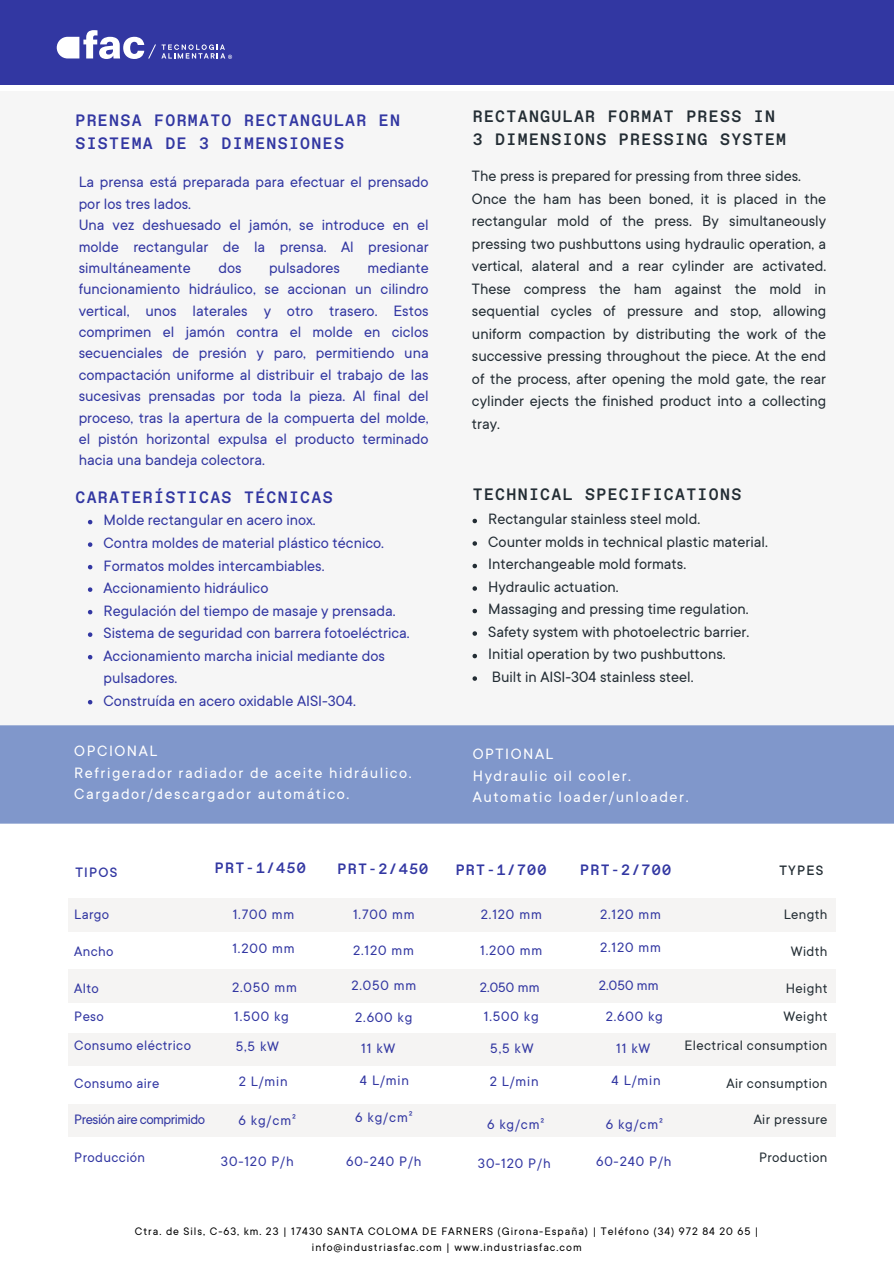
<style>
.page{position:relative;width:894px;height:1264px;background:#fff}
.page>*{position:absolute;margin:0;border:0;box-sizing:border-box;transform-origin:0 0}
.t1{font:16.5px/21.3px "TT Commons";color:#3237a2}
.t2{font:16.5px/22.5px "TT Commons";color:#232d34}
.t3{font:16.5px/21.3px "TT Commons";letter-spacing:.095em;color:#fff}
.t4{font:500 16.5px/22.5px "Favorit Mono";letter-spacing:.08em;color:#232d34}
.t5{font:500 16.5px/22.5px "Favorit Mono";letter-spacing:.08em;color:#3237a2}
.t6{font:15px "TT Commons";letter-spacing:.06em;color:#3237a2}
.t7{font:15px "TT Commons";letter-spacing:.025em;color:#232d34}
.t8{font:15px "TT Commons";letter-spacing:.025em;color:#3237a2}
.t9{font:500 15px "Favorit Mono";letter-spacing:.08em;color:#3237a2}
.t10{font:15px "TT Commons";letter-spacing:-.035em;color:#3237a2}
.t11{font:500 15px "TT Commons";letter-spacing:.08em;color:#3237a2}
.t12{font:500 15px "TT Commons";letter-spacing:.08em;color:#232d34}
.t13{font:12px/16px "TT Commons";letter-spacing:.08em;color:#000;text-align:center}
</style>
<div class="page">
<div style="left:0;top:0;width:893px;height:85px;background:#3237a2"></div>
<div style="left:0;top:91px;width:892px;height:670px;background:#f6f6f6"></div>
<svg style="left:88px;top:520px;width:4px;height:4px"></svg>
<svg style="left:88px;top:542px;width:4px;height:5px"></svg>
<svg style="left:88px;top:565px;width:4px;height:4px"></svg>
<svg style="left:88px;top:587px;width:4px;height:5px"></svg>
<svg style="left:88px;top:610px;width:4px;height:4px"></svg>
<svg style="left:88px;top:632px;width:4px;height:5px"></svg>
<svg style="left:88px;top:655px;width:4px;height:4px"></svg>
<svg style="left:88px;top:700px;width:4px;height:4px"></svg>
<svg style="left:472px;top:518px;width:5px;height:5px"></svg>
<svg style="left:472px;top:541px;width:5px;height:4px"></svg>
<svg style="left:472px;top:563px;width:5px;height:5px"></svg>
<svg style="left:472px;top:586px;width:5px;height:4px"></svg>
<svg style="left:472px;top:608px;width:5px;height:5px"></svg>
<svg style="left:472px;top:631px;width:5px;height:4px"></svg>
<svg style="left:472px;top:653px;width:5px;height:5px"></svg>
<svg style="left:472px;top:676px;width:5px;height:4px"></svg>
<div style="left:0;top:725px;width:893px;height:98px;background:#8097cb"></div>
<div style="left:68px;top:898px;width:767px;height:34px;background:#f5f4f3"></div>
<div style="left:68px;top:969px;width:767px;height:34px;background:#f5f4f3"></div>
<div style="left:68px;top:1032px;width:767px;height:33px;background:#f5f4f3"></div>
<div style="left:68px;top:1104px;width:767px;height:33px;background:#f5f4f3"></div>
<svg style="left:57px;top:30px;width:175px;height:29px"></svg>
<p class="t5" style="left:75px;top:109px;width:326px">PRENSA FORMATO RECTANGULAR EN<br>SISTEMA DE 3 DIMENSIONES</p>
<p class="t1" style="left:79px;top:172px;width:351px">La prensa está preparada para efectuar el prensado por los tres lados.<br>Una vez deshuesado el jamón, se introduce en el molde rectangular de la prensa. Al presionar simultáneamente</p>
<p class="t1" style="left:79px;top:257px;width:351px;text-align:justify;text-indent:289px">mediante funcionamiento hidráulico, se accionan un cilindro vertical, unos laterales y otro trasero. Estos comprimen el jamón contra el molde en ciclos secuenciales de presión y paro, permitiendo una compactación uniforme al distribuir el trabajo de las sucesivas prensadas por toda la pieza. Al final del proceso, tras la apertura de la compuerta del molde, el pistón horizontal expulsa el producto terminado hacia una bandeja colectora.</p>
<p class="t1" style="left:218px;top:257px;width:25px">dos</p>
<p class="t1" style="left:269px;top:257px;width:72px">pulsadores</p>
<p class="t5" style="left:75px;top:486px;width:258px">CARATERÍSTICAS TÉCNICAS</p>
<h2 class="t1" style="left:103px;top:510px;width:214px">Molde rectangular en acero inox.</h2>
<h1 class="t1" style="left:103px;top:532px;width:282px">Contra moldes de material plástico técnico.</h1>
<p class="t1" style="left:103px;top:555px;width:222px">Formatos moldes intercambiables.</p>
<p class="t1" style="left:103px;top:577px;width:166px">Accionamiento hidráulico</p>
<p class="t1" style="left:103px;top:600px;width:293px">Regulación del tiempo de masaje y prensada.</p>
<p class="t1" style="left:103px;top:622px;width:307px">Sistema de seguridad con barrera fotoeléctrica.</p>
<p class="t1" style="left:103px;top:644px;width:283px;line-height:22.5px">Accionamiento marcha inicial mediante dos pulsadores.</p>
<p class="t1" style="left:103px;top:690px;width:254px">Construída en acero oxidable AISI-304.</p>
<h2 class="t3" style="left:74px;top:741px;width:339px">OPCIONAL<br>Refrigerador radiador de aceite hidráulico.<br>Cargador/descargador automático.</h2>
<p class="t4" style="left:472px;top:105px;width:315px">RECTANGULAR FORMAT PRESS IN<br>3 DIMENSIONS PRESSING SYSTEM</p>
<h1 class="t2" style="left:472px;top:165px;width:355px">The press is prepared for pressing from three sides.<br>Once the ham has been boned, it is placed in the rectangular mold of the press. By simultaneously pressing two pushbuttons using hydraulic operation, a vertical, alateral and a rear cylinder are activated.<br>These compress the ham against the mold in sequential cycles of pressure and stop, allowing uniform compaction by distributing the work of the successive pressing throughout the piece. At the end of the process, after opening the mold gate, the rear cylinder ejects the finished product into a collecting tray.</h1>
<p class="t4" style="left:472px;top:482px;width:270px">TECHNICAL SPECIFICATIONS</p>
<p class="t2" style="left:488px;top:508px;width:213px">Rectangular stainless steel mold.</p>
<p class="t2" style="left:488px;top:531px;width:281px">Counter molds in technical plastic material.</p>
<h1 class="t2" style="left:488px;top:553px;width:199px">Interchangeable mold formats.</h1>
<h2 class="t2" style="left:488px;top:576px;width:132px">Hydraulic actuation.</h2>
<h1 class="t2" style="left:488px;top:598px;width:262px">Massaging and pressing time regulation.</h1>
<p class="t2" style="left:488px;top:621px;width:262px">Safety system with photoelectric barrier.</p>
<p class="t2" style="left:488px;top:643px;width:239px">Initial operation by two pushbuttons.</p>
<p class="t2" style="left:491px;top:666px;width:203px">Built in AISI-304 stainless steel.</p>
<h2 class="t3" style="left:472px;top:743px;width:217px">OPTIONAL<br>Hydraulic oil cooler.<br>Automatic loader/unloader.</h2>
<h2 class="t9" style="left:215px;top:858px;width:92px">PRT-1/450</h2>
<h2 class="t6" style="left:233px;top:907px;width:63px">1.700 mm</h2>
<h2 class="t9" style="left:337px;top:860px;width:92px">PRT-2/450</h2>
<h2 class="t9" style="left:455px;top:861px;width:92px">PRT-1/700</h2>
<h2 class="t9" style="left:580px;top:861px;width:92px">PRT-2/700</h2>
<h2 class="t11" style="left:75px;top:865px;width:43px">TIPOS</h2>
<h2 class="t12" style="left:779px;top:863px;width:45px">TYPES</h2>
<h1 class="t6" style="left:74px;top:907px;width:36px">Largo</h1>
<h1 class="t6" style="left:353px;top:906px;width:63px">1.700 mm</h1>
<h1 class="t6" style="left:480px;top:906px;width:62px">2.120 mm</h1>
<h1 class="t7" style="left:783px;top:907px;width:45px">Length</h1>
<h1 class="t6" style="left:74px;top:944px;width:41px">Ancho</h1>
<h1 class="t7" style="left:790px;top:944px;width:38px">Width</h1>
<h2 class="t6" style="left:74px;top:981px;width:26px">Alto</h2>
<h2 class="t7" style="left:785px;top:981px;width:43px">Height</h2>
<h2 class="t6" style="left:600px;top:906px;width:62px">2.120 mm</h2>
<h2 class="t6" style="left:600px;top:940px;width:62px">2.120 mm</h2>
<h2 class="t6" style="left:232px;top:941px;width:64px">1.200 mm</h2>
<h2 class="t6" style="left:353px;top:942px;width:62px">2.120 mm</h2>
<h2 class="t6" style="left:480px;top:942px;width:64px">1.200 mm</h2>
<h2 class="t6" style="left:479px;top:980px;width:61px">2.050 mm</h2>
<h2 class="t6" style="left:484px;top:1009px;width:56px">1.500 kg</h2>
<h2 class="t6" style="left:605px;top:1009px;width:59px">2.600 kg</h2>
<h2 class="t6" style="left:351px;top:978px;width:66px">2.050 mm</h2>
<h2 class="t6" style="left:598px;top:978px;width:61px">2.050 mm</h2>
<h2 class="t6" style="left:232px;top:979px;width:66px">2.050 mm</h2>
<h2 class="t6" style="left:74px;top:1009px;width:31px">Peso</h2>
<h2 class="t6" style="left:355px;top:1010px;width:59px">2.600 kg</h2>
<h2 class="t7" style="left:783px;top:1009px;width:46px">Weight</h2>
<h2 class="t6" style="left:234px;top:1009px;width:56px">1.500 kg</h2>
<h2 class="t8" style="left:74px;top:1038px;width:118px">Consumo eléctrico</h2>
<h2 class="t6" style="left:361px;top:1041px;width:36px">11 kW</h2>
<h2 class="t7" style="left:684px;top:1038px;width:144px">Electrical consumption</h2>
<h2 class="t6" style="left:236px;top:1039px;width:45px">5,5 kW</h2>
<h2 class="t6" style="left:490px;top:1041px;width:45px">5,5 kW</h2>
<h2 class="t6" style="left:616px;top:1041px;width:36px">11 kW</h2>
<h2 class="t6" style="left:611px;top:1073px;width:51px">4 L/min</h2>
<h2 class="t6" style="left:238px;top:1074px;width:51px">2 L/min</h2>
<h2 class="t6" style="left:360px;top:1073px;width:51px">4 L/min</h2>
<h2 class="t6" style="left:489px;top:1074px;width:51px">2 L/min</h2>
<h2 class="t8" style="left:74px;top:1076px;width:87px">Consumo aire</h2>
<h2 class="t7" style="left:726px;top:1076px;width:103px">Air consumption</h2>
<h2 class="t10" style="left:74px;top:1112px;width:132px">Presión aire comprimido</h2>
<h2 class="t7" style="left:753px;top:1112px;width:75px">Air pressure</h2>
<h2 class="t7" style="left:758px;top:1150px;width:70px">Production</h2>
<h2 class="t6" style="left:355px;top:1110px;width:59px">6 kg/cm²</h2>
<h2 class="t6" style="left:238px;top:1113px;width:59px">6 kg/cm²</h2>
<h2 class="t6" style="left:221px;top:1153px;width:74px">30-120 P/h</h2>
<h2 class="t6" style="left:487px;top:1116px;width:59px">6 kg/cm²</h2>
<h2 class="t6" style="left:605px;top:1116px;width:59px">6 kg/cm²</h2>
<h2 class="t8" style="left:74px;top:1150px;width:72px">Producción</h2>
<h2 class="t6" style="left:346px;top:1153px;width:77px">60-240 P/h</h2>
<h2 class="t6" style="left:477px;top:1155px;width:74px">30-120 P/h</h2>
<h2 class="t6" style="left:596px;top:1153px;width:77px">60-240 P/h</h2>
<p class="t13" style="left:135px;top:1223px;width:625px">Ctra. de Sils, C-63, km. 23 | 17430 SANTA COLOMA DE FARNERS (Girona-España) | Teléfono (34) 972 84 20 65 | info@industriasfac.com | www.industriasfac.com</p>
</div>
